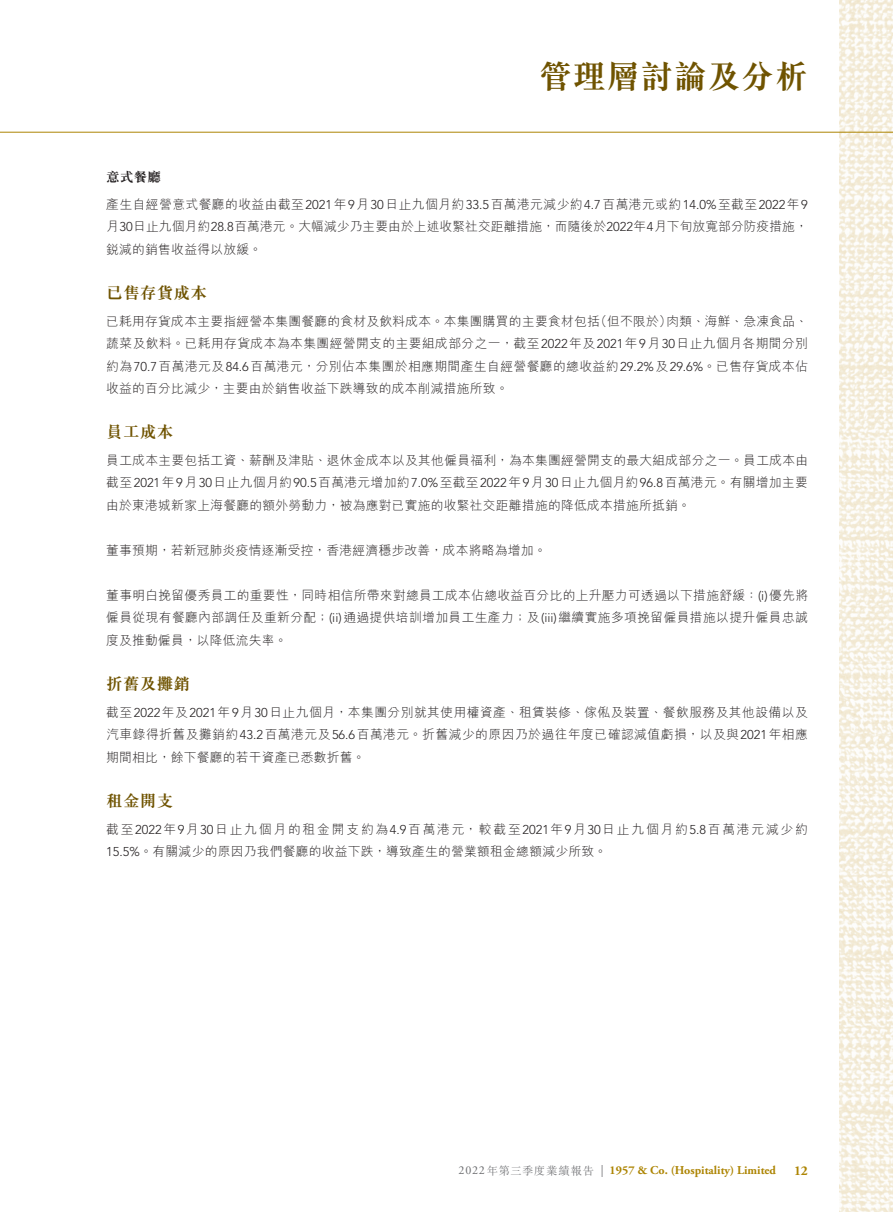
<style>
.page{position:relative;width:893px;height:1212px;background:#fff}
.page>*{position:absolute;margin:0;border:0;box-sizing:border-box;transform-origin:0 0}
.t1{font:700 33px "M Sung HK";letter-spacing:.02em;color:#6f5300}
._02_H2{font:700 16.5px "M Sung HK";letter-spacing:.02em;color:#6f5300}
._03_H3{font:700 13.5px "M Sung HK";color:#231f20}
.t2{font:700 13.5px "Adobe Garamond Pro";color:#ad8504}
._00_txt{font:300 12.75px/22.5px "M Hei HK";letter-spacing:.02em;color:#231f20;text-align:justify}
.t3{font:700 12px "Adobe Garamond Pro";color:#ad8504}
.t4{font:12px "Adobe Garamond Pro";color:#6c6d70}
.t5{font:300 11.25px "M Sung HK";letter-spacing:.065em;color:#6c6d70}
.s1{font-family:"Avenir LT Std"}
.s2{font-family:"Adobe Garamond Pro";font-weight:400;font-size:12px}
</style>
<div class="page">
<img style="left:840px;top:0;width:53px;height:1212px">
<hr style="left:0;top:132px;width:893px;height:1px;background:#ad8504">
<h1 class="t1" style="left:539px;top:61px;width:270px">管理層討論及分析</h1>
<p class="_03_H3" style="left:106px;top:170px;width:56px">意式餐廳</p>
<p class="_00_txt" style="left:106px;top:193px;width:703px">產生自經營意式餐廳的收益由截至<span class="s1">2021</span>年<span class="s1">9</span>月<span class="s1">30</span>日止九個月約<span class="s1">33.5</span>百萬港元減少約<span class="s1">4.7</span>百萬港元或約<span class="s1">14.0%</span>至截至<span class="s1">2022</span>年<span class="s1">9</span>月<span class="s1">30</span>日止九個月約<span class="s1">28.8</span>百萬港元。大幅減少乃主要由於上述收緊社交距離措施，而隨後於<span class="s1">2022</span>年<span class="s1">4</span>月下旬放寬部分防疫措施，銳減的銷售收益得以放緩。</p>
<p class="_02_H2" style="left:106px;top:285px;width:102px">已售存貨成本</p>
<p class="_00_txt" style="left:666px;top:310px;width:143px">肉類、海鮮、急凍食品、</p>
<p class="_00_txt" style="left:594px;top:310px;width:79px">（但不限於）</p>
<p class="_00_txt" style="left:106px;top:310px;width:703px;text-align:left">已耗用存貨成本主要指經營本集團餐廳的食材及飲料成本。本集團購買的主要食材包括<br>蔬菜及飲料。已耗用存貨成本為本集團經營開支的主要組成部分之一，截至<span class="s1">2022</span>年及<span class="s1">2021</span>年<span class="s1">9</span>月<span class="s1">30</span>日止九個月各期間分別約為<span class="s1">70.7</span>百萬港元及<span class="s1">84.6</span>百萬港元，分別佔本集團於相應期間產生自經營餐廳的總收益約<span class="s1">29.2%</span>及<span class="s1">29.6%</span>。已售存貨成本佔收益的百分比減少，主要由於銷售收益下跌導致的成本削減措施所致。</p>
<p class="_02_H2" style="left:106px;top:424px;width:68px">員工成本</p>
<p class="_00_txt" style="left:106px;top:449px;width:703px">員工成本主要包括工資、薪酬及津貼、退休金成本以及其他僱員福利，為本集團經營開支的最大組成部分之一。員工成本由截至<span class="s1">2021</span>年<span class="s1">9</span>月<span class="s1">30</span>日止九個月約<span class="s1">90.5</span>百萬港元增加約<span class="s1">7.0%</span>至截至<span class="s1">2022</span>年<span class="s1">9</span>月<span class="s1">30</span>日止九個月約<span class="s1">96.8</span>百萬港元。有關增加主要由於東港城新家上海餐廳的額外勞動力，被為應對已實施的收緊社交距離措施的降低成本措施所抵銷。</p>
<p class="_00_txt" style="left:106px;top:539px;width:442px">董事預期，若新冠肺炎疫情逐漸受控，香港經濟穩步改善，成本將略為增加。</p>
<p class="_00_txt" style="left:106px;top:584px;width:703px">董事明白挽留優秀員工的重要性，同時相信所帶來對總員工成本佔總收益百分比的上升壓力可透過以下措施舒緩： <span class="s1">)i(</span> 優先將僱員從現有餐廳內部調任及重新分配；<span class="s1">( )i i</span> 通過提供培訓增加員工生產力；及<span class="s1">(iii)</span>繼續實施多項挽留僱員措施以提升僱員忠誠度及推動僱員，以降低流失率。</p>
<p class="_02_H2" style="left:106px;top:676px;width:85px">折舊及攤銷</p>
<p class="_00_txt" style="left:106px;top:701px;width:703px">截至<span class="s1">2022</span>年及<span class="s1">2021</span>年<span class="s1">9</span>月<span class="s1">30</span>日止九個月，本集團分別就其使用權資產、租賃裝修、傢俬及裝置、餐飲服務及其他設備以及汽車錄得折舊及攤銷約<span class="s1">43.2</span>百萬港元及<span class="s1">56.6</span>百萬港元。折舊減少的原因乃於過往年度已確認減值虧損，以及與<span class="s1">2021</span>年相應期間相比，餘下餐廳的若干資產已悉數折舊。</p>
<p class="_02_H2" style="left:106px;top:792px;width:68px">租金開支</p>
<p class="_00_txt" style="left:106px;top:817px;width:703px">截至<span class="s1">2022</span>年<span class="s1">9</span>月<span class="s1">30</span>日止九個月的租金開支約為<span class="s1">4.9</span>百萬港元，較截至<span class="s1">2021</span>年<span class="s1">9</span>月<span class="s1">30</span>日止九個月約<span class="s1">5.8</span>百萬港元減少約<br><span class="s1">15.5%</span>。有關減少的原因乃我們餐廳的收益下跌，導致產生的營業額租金總額減少所致。</p>
<p class="t5" style="left:459px;top:1162px;width:137px"><span class="s2">2022</span>年第三季度業績報告</p>
<p class="t4" style="left:601px;top:1163px;width:4px">|</p>
<p class="t3" style="left:610px;top:1163px;width:168px">1957 &amp; Co (. Hospitality) Limited</p>
<p class="t2" style="left:794px;top:1163px;width:15px">12</p>
</div>
